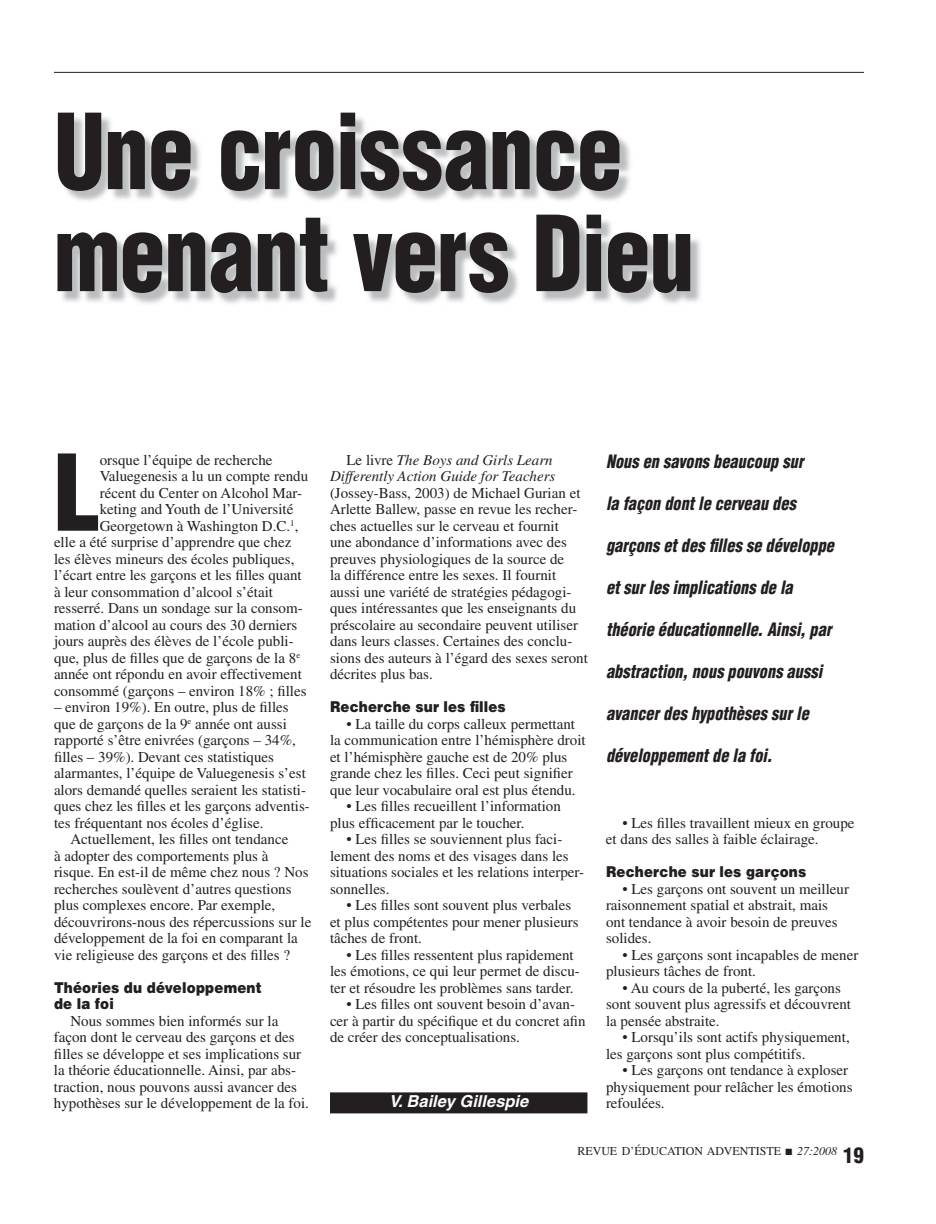
<style>
.page{position:relative;width:936px;height:1224px;background:#fff}
.page>*{position:absolute;margin:0;border:0;box-sizing:border-box;transform-origin:0 0}
.t1{font:900 condensed 103.05px "Helvetica";color:#231f20}
.t2{font:900 condensed 102px/102px "Helvetica";letter-spacing:-.015em;color:#231f20;scale:.9 1}
.t3{font:900 condensed 21px "Helvetica";color:#231f20}
.t4{font:italic 900 condensed 18px "Helvetica";letter-spacing:.005em;color:#231f20;scale:.9 1}
.t5{font:italic 700 16.5px "Helvetica";color:#fff}
.t6{font:15px/16.5px "Times";color:#231f20}
.t7{font:900 15px/16.5px "Helvetica";letter-spacing:.01em;color:#231f20;scale:.9 1}
.t8{font:italic 15px/16.5px "Times";color:#231f20;text-align:right}
.t9{font:12px "Times";color:#231f20}
.s1{font-style:normal}
.s2{font-style:italic}
</style>
<div class="page">
<hr style="left:54px;top:72px;width:810px;height:1px;background:#231f20">
<div style="left:330px;top:1092px;width:257px;height:21px;background:#231f20"></div>
<img style="left:62px;top:117px;width:639px;height:187px">
<h2 class="t2" style="left:54px;top:99px;width:714px">Une croissance menant vers Dieu</h2>
<h1 class="t1" style="left:54px;top:429px;width:47px">L</h1>
<p class="t6" style="left:100px;top:451px;width:174px">orsque l’équipe de recherche</p>
<p class="t6" style="left:100px;top:468px;width:210px">Valuegenesis a lu un compte rendu</p>
<p class="t6" style="left:100px;top:484px;width:204px">récent du Center on Alcohol Mar-</p>
<p class="t6" style="left:100px;top:501px;width:195px">keting and Youth de l’Université</p>
<p class="t6" style="left:100px;top:517px;width:200px">Georgetown à Washington D.C.<sup>1</sup>,</p>
<p class="t6" style="left:54px;top:534px;width:239px">elle a été surprise d’apprendre que chez</p>
<p class="t6" style="left:54px;top:550px;width:242px">les élèves mineurs des écoles publiques,</p>
<p class="t6" style="left:54px;top:567px;width:249px">l’écart entre les garçons et les filles quant</p>
<p class="t6" style="left:54px;top:583px;width:221px">à leur consommation d’alcool s’était</p>
<p class="t6" style="left:54px;top:600px;width:250px">resserré. Dans un sondage sur la consom-</p>
<p class="t6" style="left:54px;top:616px;width:245px">mation d’alcool au cours des 30 derniers</p>
<p class="t6" style="left:54px;top:633px;width:241px">jours auprès des élèves de l’école publi-</p>
<p class="t6" style="left:54px;top:649px;width:248px">que, plus de filles que de garçons de la 8<sup>e</sup></p>
<p class="t6" style="left:54px;top:666px;width:249px">année ont répondu en avoir effectivement</p>
<p class="t6" style="left:54px;top:682px;width:254px">consommé (garçons – environ 18% ; filles</p>
<p class="t6" style="left:54px;top:699px;width:257px">– environ 19%). En outre, plus de filles que de garçons de la 9<sup>e</sup> année ont aussi rapporté s’être enivrées (garçons – 34%, filles – 39%). Devant ces statistiques alarmantes, l’équipe de Valuegenesis s’est alors demandé quelles seraient les statisti&shy;ques chez les filles et les garçons adventis&shy;tes fréquentant nos écoles d’église.</p>
<p class="t6" style="left:54px;top:831px;width:259px;text-indent:17px">Actuellement, les filles ont tendance<br>à adopter des comportements plus à risque. En est-il de même chez nous ? Nos recherches soulèvent d’autres questions plus complexes encore. Par exemple, découvrirons-nous des répercussions sur le développement de la foi en comparant la vie religieuse des garçons et des filles ?</p>
<p class="t7" style="left:54px;top:979px;width:232px">Théories du développement de la foi</p>
<p class="t6" style="left:54px;top:1012px;width:257px;text-indent:17px">Nous sommes bien informés sur la façon dont le cerveau des garçons et des filles se développe et ses implications sur la théorie éducationnelle. Ainsi, par abs&shy;traction, nous pouvons aussi avancer des hypothèses sur le développement de la foi.</p>
<p class="t8" style="left:330px;top:452px;width:227px"><span class="s1">Le livre</span> The Boys and Girls Learn<br>Differently Action Guide for Teachers</p>
<p class="t6" style="left:330px;top:484px;width:259px">(Jossey-Bass, 2003) de Michael Gurian et Arlette Ballew, passe en revue les recher&shy;ches actuelles sur le cerveau et fournit<br>une abondance d’informations avec des preuves physiologiques de la source de<br>la différence entre les sexes. Il fournit aussi une variété de stratégies pédagogi&shy;ques intéressantes que les enseignants du préscolaire au secondaire peuvent utiliser dans leurs classes. Certaines des conclu&shy;sions des auteurs à l’égard des sexes seront décrites plus bas.</p>
<p class="t7" style="left:330px;top:698px;width:197px">Recherche sur les filles</p>
<p class="t6" style="left:330px;top:715px;width:257px;text-indent:16px">• La taille du corps calleux permettant la communication entre l’hémisphère droit et l’hémisphère gauche est de 20% plus grande chez les filles. Ceci peut signifier que leur vocabulaire oral est plus étendu.</p>
<p class="t6" style="left:330px;top:798px;width:232px;text-indent:17px">• Les filles recueillent l’information plus efficacement par le toucher.</p>
<p class="t6" style="left:330px;top:831px;width:256px;text-indent:17px">• Les filles se souviennent plus faci&shy;lement des noms et des visages dans les situations sociales et les relations interper&shy;sonnelles.</p>
<p class="t6" style="left:330px;top:897px;width:250px;text-indent:17px">• Les filles sont souvent plus verbales et plus compétentes pour mener plusieurs tâches de front.</p>
<p class="t6" style="left:330px;top:946px;width:251px;text-indent:17px">• Les filles ressentent plus rapidement les émotions, ce qui leur permet de discu&shy;ter et résoudre les problèmes sans tarder.</p>
<p class="t6" style="left:330px;top:996px;width:257px;text-indent:17px">• Les filles ont souvent besoin d’avan&shy;cer à partir du spécifique et du concret afin de créer des conceptualisations.</p>
<p class="t5" style="left:389px;top:1092px;width:141px">V. Bailey Gillespie</p>
<p class="t4" style="left:606px;top:450px;width:221px">Nous en savons beaucoup sur</p>
<p class="t4" style="left:606px;top:492px;width:212px">la façon dont le cerveau des</p>
<p class="t4" style="left:606px;top:534px;width:255px">garçons et des filles se développe</p>
<p class="t4" style="left:606px;top:576px;width:209px">et sur les implications de la</p>
<p class="t4" style="left:606px;top:618px;width:252px">théorie éducationnelle. Ainsi, par</p>
<p class="t4" style="left:606px;top:660px;width:242px">abstraction, nous pouvons aussi</p>
<p class="t4" style="left:606px;top:702px;width:227px">avancer des hypothèses sur le</p>
<p class="t4" style="left:606px;top:744px;width:186px">développement de la foi.</p>
<p class="t6" style="left:606px;top:814px;width:250px;text-indent:17px">• Les filles travaillent mieux en groupe et dans des salles à faible éclairage.</p>
<p class="t7" style="left:606px;top:863px;width:224px">Recherche sur les garçons</p>
<p class="t6" style="left:606px;top:880px;width:245px;text-indent:16px">• Les garçons ont souvent un meilleur raisonnement spatial et abstrait, mais ont tendance à avoir besoin de preuves solides.</p>
<p class="t6" style="left:606px;top:946px;width:254px;text-indent:17px">• Les garçons sont incapables de mener plusieurs tâches de front.</p>
<p class="t6" style="left:606px;top:979px;width:247px;text-indent:17px">• Au cours de la puberté, les garçons sont souvent plus agressifs et découvrent la pensée abstraite.</p>
<p class="t6" style="left:606px;top:1029px;width:245px;text-indent:17px">• Lorsqu’ils sont actifs physiquement, les garçons sont plus compétitifs.</p>
<p class="t6" style="left:606px;top:1062px;width:248px;text-indent:17px">• Les garçons ont tendance à exploser physiquement pour relâcher les émotions refoulées.</p>
<p class="t9" style="left:577px;top:1145px;width:261px">REVUE D’ÉDUCATION ADVENTISTE ■ <span class="s2">27:2008</span></p>
<h3 class="t3" style="left:843px;top:1142px;width:22px">19</h3>
</div>
